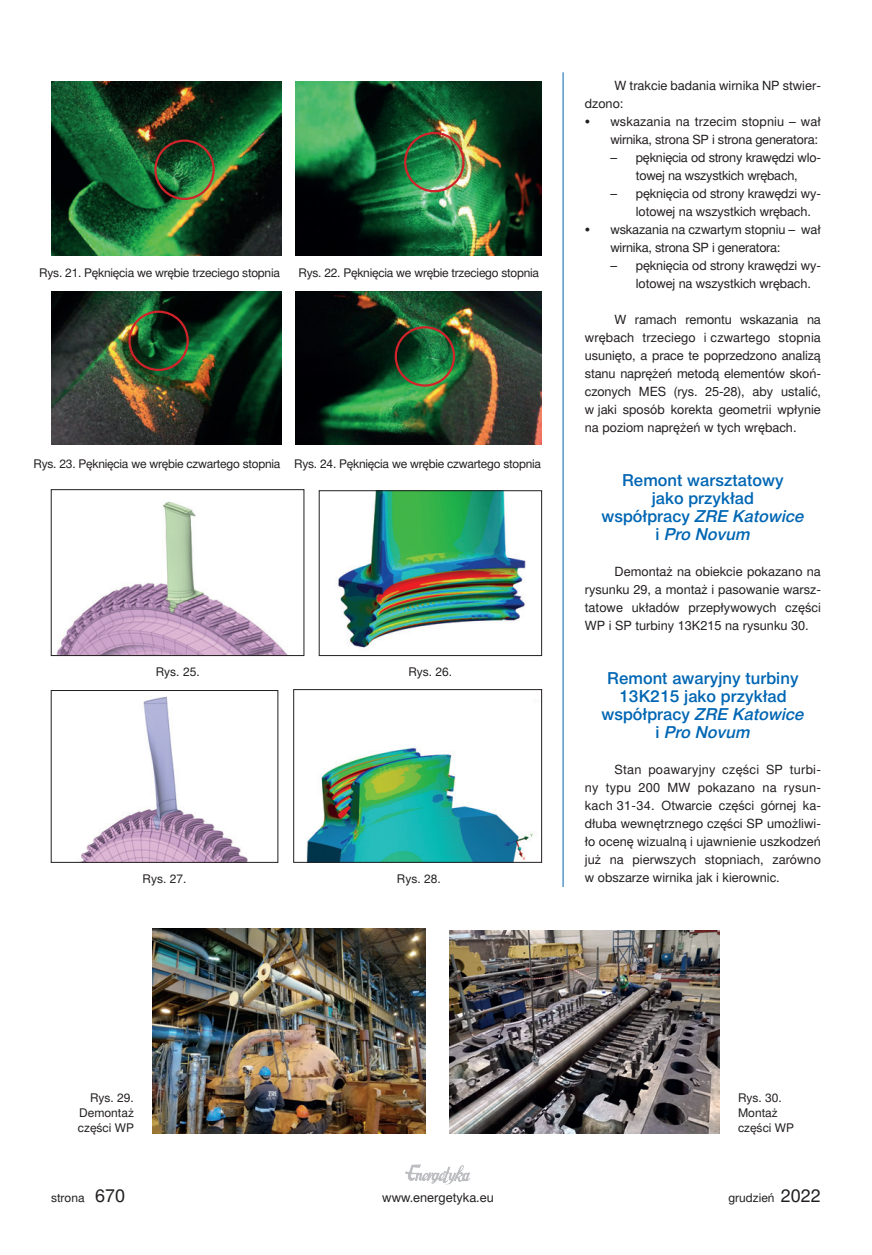
<style>
.page{position:relative;width:872px;height:1255px;background:#fff}
.page>*{position:absolute;margin:0;border:0;box-sizing:border-box;transform-origin:0 0}
.t1{font:16.5px/18px "Switzer EFN Medium";color:#0166b3;text-align:center}
.t2{font:12.75px/18px "Switzer EFN";color:#231f20}
.t3{font:12.75px/18px "Switzer EFN";letter-spacing:-.02em;color:#231f20;text-align:right}
.t4{font:12px/15px "Switzer EFN";letter-spacing:-.02em;color:#231f20;text-align:justify}
.t5{font:12px/15px "Switzer EFN";color:#231f20}
.s1{font-style:italic}
.s2{font-size:18px}
</style>
<div class="page">
<img style="left:405px;top:1164px;width:66px;height:21px">
<hr style="left:562px;top:72px;width:1px;height:815px;background:#0166b3">
<img style="left:56px;top:501px;width:231px;height:152px">
<div style="left:51px;top:489px;width:253px;height:166px;border:1px solid #231f20"></div>
<img style="left:338px;top:492px;width:188px;height:156px">
<div style="left:319px;top:490px;width:223px;height:165px;border:1px solid #231f20"></div>
<img style="left:81px;top:696px;width:167px;height:164px">
<img style="left:306px;top:747px;width:227px;height:113px">
<div style="left:293px;top:689px;width:249px;height:173px;border:1px solid #231f20"></div>
<img style="left:152px;top:928px;width:274px;height:204px">
<img style="left:449px;top:930px;width:270px;height:202px">
<img style="left:51px;top:82px;width:230px;height:173px">
<div style="left:154px;top:139px;width:61px;height:61px;border:2px solid #d1232a;border-radius:50%"></div>
<img style="left:296px;top:82px;width:246px;height:173px">
<div style="left:404px;top:132px;width:60px;height:60px;border:2px solid #d1232a;border-radius:50%"></div>
<img style="left:51px;top:291px;width:230px;height:153px">
<div style="left:128px;top:310px;width:61px;height:61px;border:2px solid #d1232a;border-radius:50%"></div>
<img style="left:296px;top:291px;width:246px;height:153px">
<div style="left:395px;top:326px;width:60px;height:60px;border:2px solid #d1232a;border-radius:50%"></div>
<p class="t4" style="left:39px;top:265px;width:242px">Rys. 21. Pęknięcia we wrębie trzeciego stopnia</p>
<p class="t4" style="left:298px;top:265px;width:242px">Rys. 22. Pęknięcia we wrębie trzeciego stopnia</p>
<p class="t4" style="left:34px;top:456px;width:509px">Rys. 23. Pęknięcia we wrębie czwartego stopnia Rys. 24. Pęknięcia we wrębie czwartego stopnia</p>
<p class="t4" style="left:156px;top:664px;width:45px">Rys. 25.</p>
<p class="t4" style="left:408px;top:664px;width:45px">Rys. 26.</p>
<p class="t2" style="left:585px;top:77px;width:237px;text-indent:30px">W trakcie badania wirnika NP stwier&shy;dzono:</p>
<p class="t3" style="left:585px;top:113px;width:237px">• wskazania na trzecim stopniu – wał wirnika, strona SP i strona generatora:</p>
<p class="t3" style="left:610px;top:149px;width:212px;text-align:center">– pęknięcia od strony krawędzi wlo&shy;towej na wszystkich wrębach,</p>
<p class="t2" style="left:636px;top:185px;width:186px;text-indent:-26px">– pęknięcia od strony krawędzi wy&shy;lotowej na wszystkich wrębach.</p>
<p class="t2" style="left:610px;top:221px;width:212px;text-indent:-25px">• wskazania na czwartym stopniu – wał wirnika, strona SP i generatora:</p>
<p class="t2" style="left:636px;top:257px;width:186px;text-indent:-26px">– pęknięcia od strony krawędzi wy&shy;lotowej na wszystkich wrębach.</p>
<p class="t2" style="left:585px;top:311px;width:238px;text-align:justify;text-indent:30px">W ramach remontu wskazania na wrębach trzeciego i czwartego stopnia usunięto, a prace te poprzedzono analizą stanu naprężeń metodą elementów skoń&shy;czonych MES (rys. 25-28), aby ustalić, w jaki sposób korekta geometrii wpłynie na poziom naprężeń w tych wrębach.</p>
<p class="t1" style="left:601px;top:471px;width:204px">Remont warsztatowy<br>jako przykład<br>współpracy <span class="s1">ZRE Katowice </span>i <span class="s1">Pro Novum</span></p>
<p class="t2" style="left:585px;top:563px;width:238px;text-align:justify;text-indent:30px">Demontaż na obiekcie pokazano na rysunku 29, a montaż i pasowanie warsz&shy;tatowe układów przepływowych części WP i SP turbiny 13K215 na rysunku 30.</p>
<p class="t1" style="left:601px;top:669px;width:204px">Remont awaryjny turbiny<br>13K215 jako przykład współpracy <span class="s1">ZRE Katowice </span>i <span class="s1">Pro Novum</span></p>
<p class="t2" style="left:585px;top:761px;width:238px;text-align:justify;text-indent:30px">Stan poawaryjny części SP turbi&shy;ny typu 200 MW pokazano na rysun&shy;kach 31-34. Otwarcie części górnej ka&shy;dłuba wewnętrznego części SP umożliwi&shy;ło ocenę wizualną i ujawnienie uszkodzeń już na pierwszych stopniach, zarówno</p>
<p class="t4" style="left:143px;top:871px;width:45px">Rys. 27.</p>
<p class="t4" style="left:78px;top:1090px;width:57px;text-indent:12px">Rys. 29.<br>Demontaż części WP</p>
<p class="t4" style="left:397px;top:871px;width:45px">Rys. 28.</p>
<p class="t2" style="left:585px;top:869px;width:196px">w obszarze wirnika jak i kierownic.</p>
<p class="t5" style="left:738px;top:1090px;width:57px">Rys. 30.<br>Montaż części WP</p>
<p class="t4" style="left:51px;top:1190px;width:76px">strona <span class="s2">670</span></p>
<p class="t2" style="left:382px;top:1188px;width:113px">www.energetyka.eu</p>
<p class="t5" style="left:728px;top:1190px;width:94px">grudzień <span class="s2">2022</span></p>
</div>
